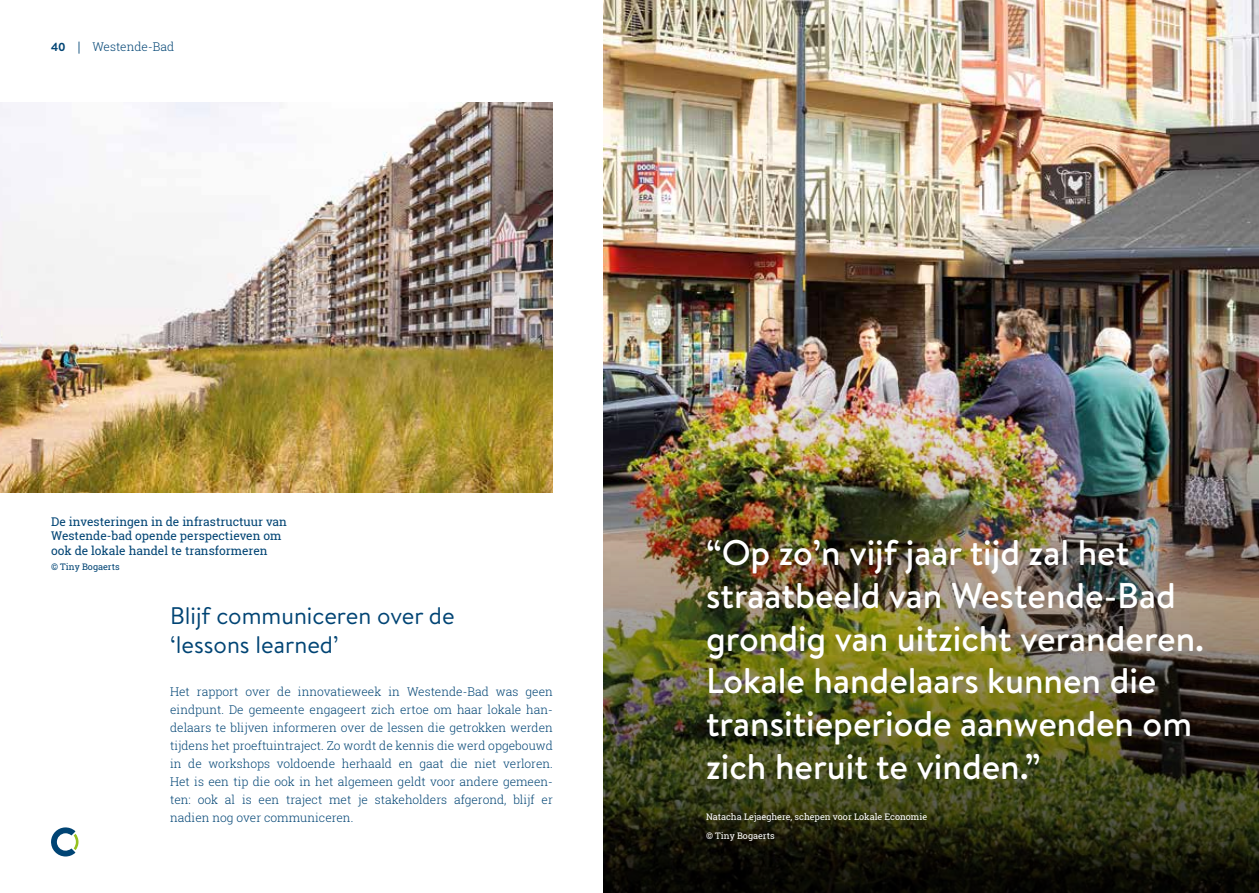
<style>
.page{position:relative;width:1259px;height:893px;background:#fff}
.page>*{position:absolute;margin:0;border:0;box-sizing:border-box;transform-origin:0 0}
.t1{font:500 35.7px/42.8px "Brandon Text";color:#fff}
.t2{font:24px/28.8px "Brandon Text";color:#004474}
.t3{font:300 12px/18px "Roboto Slab";color:#004474;text-align:justify}
.t4{font:12px/14.4px "Roboto Slab";color:#004474}
.t5{font:9px/19.5px "Roboto Slab";color:#fff}
.t6{font:9px "Roboto Slab";color:#004474}
.s1{font-family:"Brandon Grotesque";font-weight:700}
.s2{font-family:"Helvetica Neue";font-weight:400}
</style>
<div class="page">
<svg style="left:51px;top:827px;width:27px;height:29px"></svg>
<img style="left:0;top:102px;width:553px;height:390px">
<img style="left:604px;top:0;width:655px;height:336px">
<img style="left:604px;top:336px;width:655px;height:557px">
<p class="t3" style="left:51px;top:37px;width:125px"><span class="s1">40</span> <span class="s2">|</span> Westende-Bad</p>
<p class="t4" style="left:51px;top:514px;width:237px">De investeringen in de infrastructuur van<br>Westende-bad opende perspectieven om ook de lokale handel te transformeren</p>
<p class="t6" style="left:51px;top:560px;width:70px">© Tiny Bogaerts</p>
<h2 class="t2" style="left:170px;top:601px;width:286px">Blijf communiceren over de ‘lessons learned’</h2>
<p class="t3" style="left:170px;top:682px;width:384px">Het rapport over de innovatieweek in Westende-Bad was geen eindpunt. De gemeente engageert zich ertoe om haar lokale han&shy;delaars te blijven informeren over de lessen die getrokken werden tijdens het proeftuintraject. Zo wordt de kennis die werd opgebouwd in de workshops voldoende herhaald en gaat die niet verloren.<br>Het is een tip die ook in het algemeen geldt voor andere gemeen&shy;ten: ook al is een traject met je stakeholders afgerond, blijf er nadien nog over communiceren.</p>
<h1 class="t1" style="left:706px;top:531px;width:500px">“Op zo’n vijf jaar tijd zal het straatbeeld van Westende-Bad grondig van uitzicht veranderen.<br>Lokale handelaars kunnen die transitieperiode aanwenden om zich heruit te vinden.”</h1>
<p class="t5" style="left:706px;top:807px;width:223px">Natacha Lejaeghere, schepen voor Lokale Economie © Tiny Bogaerts</p>
</div>
